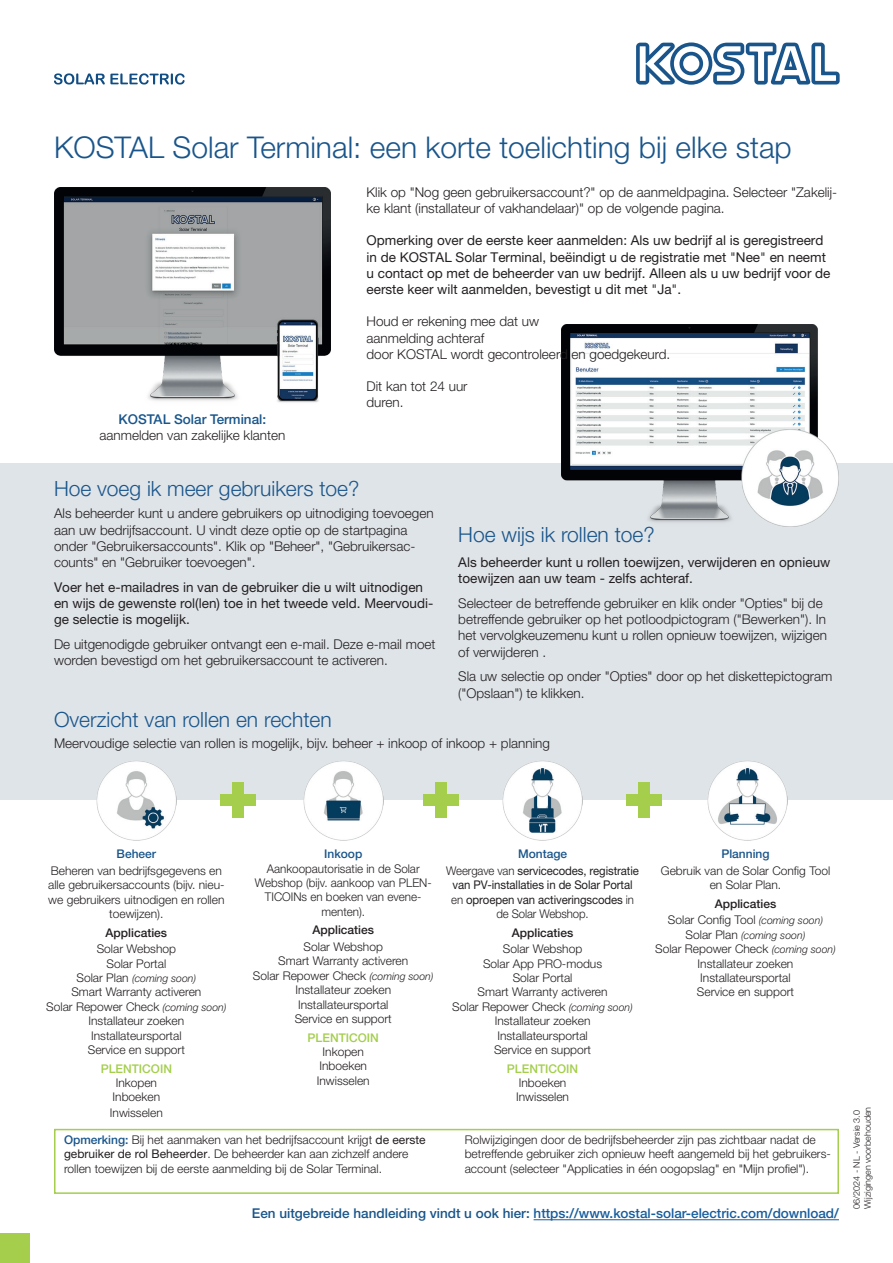
<style>
.page{position:relative;width:893px;height:1263px;background:#fff}
.page>*{position:absolute;margin:0;border:0;box-sizing:border-box;transform-origin:0 0}
.t1{font:300 30px "Helvetica Neue LT Pro";color:#19558b}
.t2{font:300 21px "Helvetica Neue LT Pro";color:#19558b}
.t3{font:300 13.5px/16.2px "Helvetica Neue LT Pro";color:#231f20}
.t4{font:13.5px/16.2px "Helvetica Neue LT Pro";color:#231f20}
.t5{font:500 13.5px "Helvetica Neue LT Std";color:#175d9e}
.t6{font:500 13.5px "Helvetica Neue LT Pro";color:#19558b}
.t7{font:300 12px/14.4px "Helvetica Neue LT Pro";color:#231f20;text-align:center}
.t8{font:12px/14.4px "Helvetica Neue LT Pro";letter-spacing:-.01em;color:#231f20;text-align:center;scale:.95 1}
.t9{font:500 12px "Helvetica Neue LT Pro";color:#231f20}
.t10{font:500 12px "Helvetica Neue LT Pro";color:#a4ce4c}
.t11{font:500 12px "Helvetica Neue LT Pro";color:#19558b}
.t12{font:italic 300 10.5px "Helvetica Neue LT Pro";color:#231f20}
.t13{font:300 9px/10.8px "Helvetica Neue LT Std";color:#231f20}
.s1{font-style:normal;font-size:12px}
.s2{font-style:italic;font-size:10.5px}
.s3{font-weight:500;color:#19558b}
.s4{font-weight:300}
.s5{font-weight:500}
.s6{font-weight:400}
.s7{color:#19558b}
</style>
<div class="page">
<svg style="left:636px;top:42px;width:204px;height:43px"></svg>
<svg style="left:54px;top:73px;width:131px;height:12px"></svg>
<div style="left:0;top:1233px;width:30px;height:30px;background:#a4ce4c"></div>
<div style="left:0;top:463px;width:893px;height:337px;background:#dfe4e8"></div>
<img style="left:561px;top:324px;width:278px;height:202px">
<img style="left:54px;top:187px;width:277px;height:216px">
<img style="left:97px;top:761px;width:79px;height:79px">
<img style="left:708px;top:761px;width:79px;height:79px">
<img style="left:303px;top:761px;width:80px;height:79px">
<div style="left:232px;top:782px;width:12px;height:36px;background:#a4ce4c"></div>
<div style="left:220px;top:794px;width:36px;height:12px;background:#a4ce4c"></div>
<img style="left:503px;top:761px;width:79px;height:79px">
<div style="left:435px;top:782px;width:12px;height:36px;background:#a4ce4c"></div>
<div style="left:423px;top:794px;width:36px;height:12px;background:#a4ce4c"></div>
<div style="left:638px;top:782px;width:12px;height:36px;background:#a4ce4c"></div>
<div style="left:626px;top:794px;width:36px;height:12px;background:#a4ce4c"></div>
<div style="left:54px;top:1129px;width:785px;height:65px;border:2px solid #a4ce4c"></div>
<hr style="left:534px;top:1219px;width:305px;height:1px;background:#175d9e">
<h1 class="t1" style="left:54px;top:128px;width:739px">KOSTAL Solar Terminal: een korte toelichting bij elke stap</h1>
<p class="t3" style="left:367px;top:184px;width:472px">Klik op "Nog geen gebruikersaccount?" op de aanmeldpagina. Selecteer "Zakelij&shy;ke klant (installateur of vakhandelaar)" op de volgende pagina.</p>
<p class="t4" style="left:367px;top:232px;width:465px">Opmerking over de eerste keer aanmelden: Als uw bedrijf al is geregistreerd in de KOSTAL Solar Terminal, beëindigt u de registratie met "Nee" en neemt u contact op met de beheerder van uw bedrijf. Alleen als u uw bedrijf voor de eerste keer wilt aanmelden, bevestigt u dit met "Ja".</p>
<p class="t3" style="left:367px;top:313px;width:305px">Houd er rekening mee dat uw<br>aanmelding achteraf<br>door KOSTAL wordt gecontroleerd en goedgekeurd.</p>
<p class="t3" style="left:367px;top:378px;width:103px">Dit kan tot 24 uur duren.</p>
<p class="t6" style="left:119px;top:411px;width:149px">KOSTAL Solar Terminal:</p>
<p class="t3" style="left:100px;top:427px;width:187px">aanmelden van zakelijke klanten</p>
<h2 class="t2" style="left:54px;top:476px;width:307px">Hoe voeg ik meer gebruikers toe?</h2>
<h2 class="t2" style="left:458px;top:521px;width:198px">Hoe wijs ik rollen toe?</h2>
<p class="t3" style="left:54px;top:505px;width:381px">Als beheerder kunt u andere gebruikers op uitnodiging toevoegen aan uw bedrijfsaccount. U vindt deze optie op de startpagina onder "Gebruikersaccounts". Klik op "Beheer", "Gebruikersac&shy;counts" en "Gebruiker toevoegen".</p>
<p class="t4" style="left:54px;top:579px;width:381px">Voer het e-mailadres in van de gebruiker die u wilt uitnodigen en wijs de gewenste rol(len) toe in het tweede veld. Meervoudi&shy;ge selectie is mogelijk.</p>
<p class="t3" style="left:54px;top:636px;width:383px">De uitgenodigde gebruiker ontvangt een e-mail. Deze e-mail moet worden bevestigd om het gebruikersaccount te activeren.</p>
<p class="t4" style="left:458px;top:554px;width:374px">Als beheerder kunt u rollen toewijzen, verwijderen en opnieuw toewijzen aan uw team - zelfs achteraf.</p>
<p class="t3" style="left:458px;top:595px;width:370px">Selecteer de betreffende gebruiker en klik onder "Opties" bij de betreffende gebruiker op het potloodpictogram ("Bewerken"). In het vervolgkeuzemenu kunt u rollen opnieuw toewijzen, wijzigen of verwijderen .</p>
<p class="t3" style="left:458px;top:668px;width:376px">Sla uw selectie op onder "Opties" door op het diskettepictogram ("Opslaan") te klikken.</p>
<h2 class="t2" style="left:54px;top:707px;width:279px">Overzicht van rollen en rechten</h2>
<p class="t3" style="left:54px;top:735px;width:497px">Meervoudige selectie van rollen is mogelijk, bijv. beheer + inkoop of inkoop + planning</p>
<p class="t11" style="left:117px;top:847px;width:41px">Beheer</p>
<p class="t7" style="left:48px;top:863px;width:178px">Beheren van bedrijfsgegevens en alle gebruikersaccounts (bijv. nieu&shy;we gebruikers uitnodigen en rollen toewijzen).</p>
<p class="t9" style="left:106px;top:925px;width:63px">Applicaties</p>
<p class="t7" style="left:97px;top:941px;width:81px">Solar Webshop<br>Solar Portal</p>
<p class="t12" style="left:77px;top:972px;width:121px"><span class="s1">Solar Plan</span> (coming soon)</p>
<p class="t7" style="left:46px;top:984px;width:182px">Smart Warranty activeren<br>Solar Repower Check <span class="s2">(coming soon)<br></span>Installateur zoeken<br>Installateursportal<br>Service en support</p>
<p class="t10" style="left:101px;top:1061px;width:73px">PLENTICOIN</p>
<p class="t7" style="left:110px;top:1075px;width:54px;line-height:14.9px">Inkopen<br>Inboeken<br>Inwisselen</p>
<p class="t11" style="left:324px;top:847px;width:40px">Inkoop</p>
<p class="t7" style="left:255px;top:861px;width:179px">Aankoopautorisatie in de Solar<br>Webshop (bijv. aankoop van PLEN-<br>TICOINs en boeken van evene&shy;menten).</p>
<p class="t9" style="left:312px;top:923px;width:63px">Applicaties</p>
<p class="t7" style="left:253px;top:939px;width:182px">Solar Webshop<br>Smart Warranty activeren<br>Solar Repower Check <span class="s2">(coming soon)<br></span>Installateur zoeken<br>Installateursportal<br>Service en support</p>
<p class="t10" style="left:308px;top:1030px;width:73px">PLENTICOIN</p>
<p class="t7" style="left:317px;top:1044px;width:54px">Inkopen<br>Inboeken<br>Inwisselen</p>
<p class="t8" style="left:446px;top:845px;width:204px;line-height:16.5px"><span class="s3">Montage<br></span><span class="s4">Weergave van</span> servicecodes, registratie</p>
<p class="t8" style="left:451px;top:877px;width:194px">van PV-installaties in de Solar Portal <span class="s4">en</span> oproepen van activeringscodes <span class="s4">in de Solar Webshop.</span></p>
<p class="t9" style="left:512px;top:925px;width:63px">Applicaties</p>
<p class="t7" style="left:452px;top:941px;width:182px">Solar Webshop<br>Solar App PRO-modus<br>Solar Portal<br>Smart Warranty activeren<br>Solar Repower Check <span class="s2">(coming soon)<br></span>Installateur zoeken<br>Installateursportal<br>Service en support</p>
<p class="t10" style="left:507px;top:1061px;width:73px">PLENTICOIN</p>
<p class="t7" style="left:516px;top:1075px;width:54px;text-align:left">Inboeken<br>Inwisselen</p>
<p class="t11" style="left:721px;top:847px;width:50px">Planning</p>
<p class="t7" style="left:661px;top:863px;width:171px">Gebruik van de Solar Config Tool en Solar Plan.</p>
<p class="t7" style="left:668px;top:895px;width:157px;line-height:16.5px"><span class="s5">Applicaties<br></span>Solar Config Tool <span class="s2">(coming soon)</span></p>
<p class="t12" style="left:686px;top:929px;width:121px"><span class="s1">Solar Plan</span> (coming soon)</p>
<p class="t7" style="left:655px;top:941px;width:182px">Solar Repower Check <span class="s2">(coming soon)<br></span>Installateur zoeken<br>Installateursportal<br>Service en support</p>
<p class="t7" style="left:64px;top:1132px;width:363px;text-align:left"><span class="s3">Opmerking:</span> Bij het aanmaken van het bedrijfsaccount krijgt <span class="s6">de eerste gebruiker de rol Beheerder</span>. De beheerder kan aan zichzelf andere rollen toewijzen bij de eerste aanmelding bij de Solar Terminal.</p>
<p class="t7" style="left:465px;top:1132px;width:368px;text-align:left">Rolwijzigingen door de bedrijfsbeheerder zijn pas zichtbaar nadat de betreffende gebruiker zich opnieuw heeft aangemeld bij het gebruikers&shy;account (selecteer "Applicaties in één oogopslag" en "Mijn profiel").</p>
<p class="t5" style="left:252px;top:1205px;width:588px"><span class="s7">Een uitgebreide handleiding vindt u ook hier:</span> https://www.kostal-solar-electric.com/download/</p>
<p class="t13" style="left:851px;top:1209px;width:104px;rotate:-90deg">06/2024 - NL - Versie 3.0<br>Wijzigingen voorbehouden</p>
</div>
